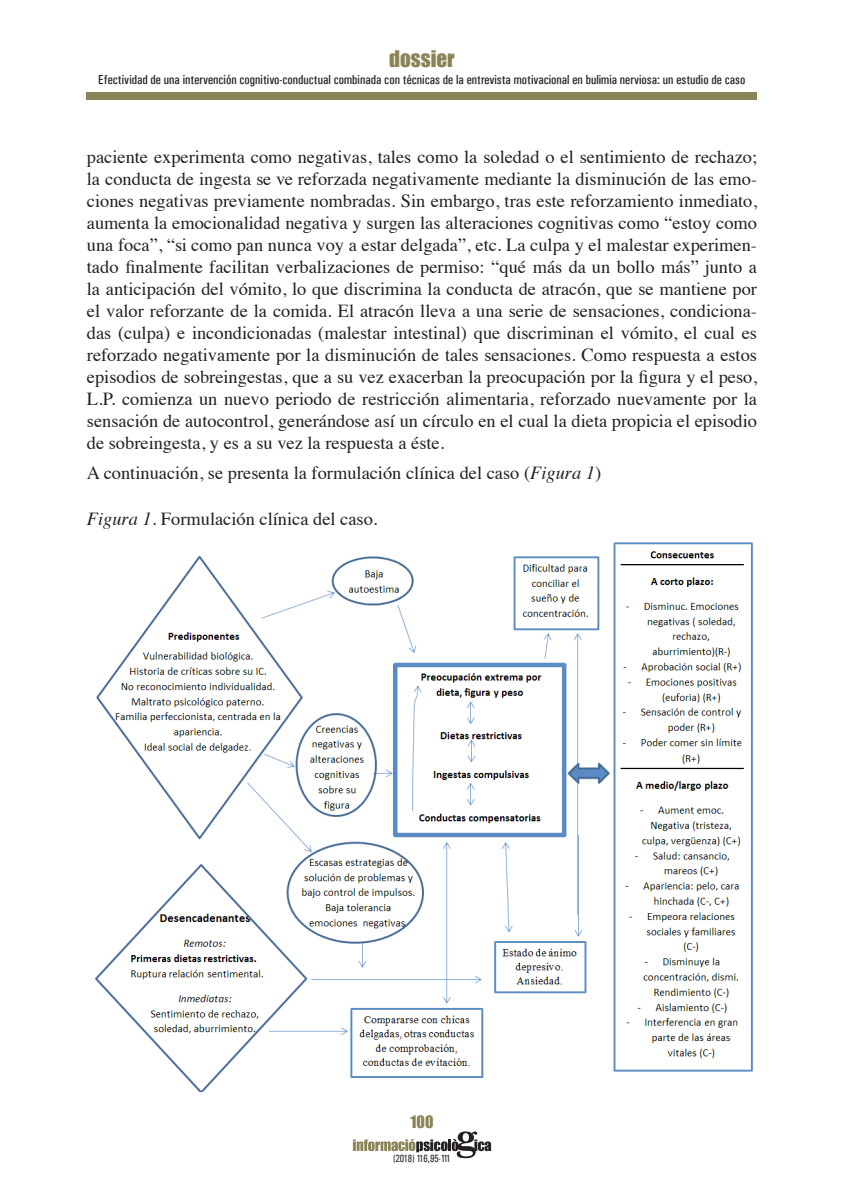
<style>
.page{position:relative;width:844px;height:1191px;background:#fff}
.page>*{position:absolute;margin:0;border:0;box-sizing:border-box;transform-origin:0 0}
.t1{font:21px "Impact";color:#898455}
.t2{font:18.38px/22.1px "Times";color:#231f20;text-align:justify}
.t3{font:15.75px "Impact";color:#898455}
.t4{font:13.12px "Univers Condensed";color:#231f20}
.t5{font:10.5px "Univers Condensed";letter-spacing:-.035em;color:#231f20;scale:.9 1}
.s1{font-style:italic}
</style>
<div class="page">
<div style="left:87px;top:92px;width:669px;height:7px;background:#898455"></div>
<svg style="left:353px;top:1131px;width:138px;height:27px"></svg>
<img style="left:95px;top:542px;width:658px;height:549px">
<p class="t1" style="left:389px;top:42px;width:67px">dossier</p>
<p class="t4" style="left:98px;top:71px;width:648px">Efectividad de una intervención cognitivo-conductual combinada con técnicas de la entrevista motivacional en bulimia nerviosa: un estudio de caso</p>
<p class="t2" style="left:87px;top:144px;width:671px">paciente experimenta como negativas, tales como la soledad o el sentimiento de rechazo; la conducta de ingesta se ve reforzada negativamente mediante la disminución de las emo&shy;ciones negativas previamente nombradas. Sin embargo, tras este reforzamiento inmediato, aumenta la emocionalidad negativa y surgen las alteraciones cognitivas como “estoy como una foca”, “si como pan nunca voy a estar delgada”, etc. La culpa y el malestar experimen&shy;tado finalmente facilitan verbalizaciones de permiso: “qué más da un bollo más” junto a la anticipación del vómito, lo que discrimina la conducta de atracón, que se mantiene por el valor reforzante de la comida. El atracón lleva a una serie de sensaciones, condiciona&shy;das (culpa) e incondicionadas (malestar intestinal) que discriminan el vómito, el cual es reforzado negativamente por la disminución de tales sensaciones. Como respuesta a estos episodios de sobreingestas, que a su vez exacerban la preocupación por la figura y el peso, L.P. comienza un nuevo periodo de restricción alimentaria, reforzado nuevamente por la sensación de autocontrol, generándose así un círculo en el cual la dieta propicia el episodio de sobreingesta, y es a su vez la respuesta a éste.</p>
<p class="t2" style="left:87px;top:460px;width:515px">A continuación, se presenta la formulación clínica del caso (<span class="s1">Figura 1</span>)</p>
<p class="t2" style="left:87px;top:506px;width:292px"><span class="s1">Figura 1.</span> Formulación clínica del caso.</p>
<p class="t3" style="left:410px;top:1109px;width:24px">100</p>
<p class="t5" style="left:393px;top:1152px;width:65px">(2018) 116,95-111</p>
</div>
